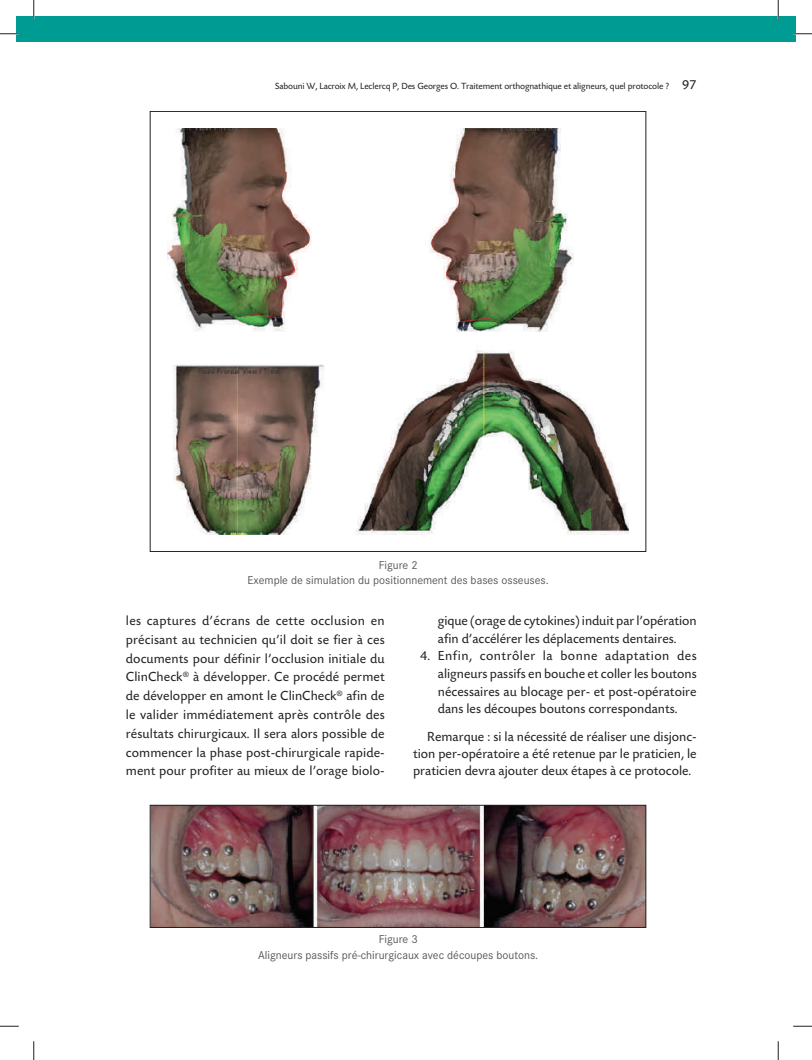
<style>
.page{position:relative;width:812px;height:1060px;background:#fff}
.page>*{position:absolute;margin:0;border:0;box-sizing:border-box;transform-origin:0 0}
.t1{font:13.75px/18.8px "Today SB";color:#231f20;text-align:justify}
.t2{font:11.88px/15.5px "Corporate S";color:#57585a;text-align:center}
.t3{font:9.38px "Today SB";letter-spacing:-.015em;color:#231f20}
.s1{font-size:13.75px}
</style>
<div class="page">
<div style="left:16px;top:16px;width:780px;height:25px;background:#009c94"></div>
<img style="left:168px;top:129px;width:460px;height:405px">
<img style="left:152px;top:807px;width:492px;height:118px">
<div style="left:150px;top:805px;width:496px;height:122px;border:1px solid #231f20"></div>
<svg style="left:0;top:33px;width:19px;height:2px"></svg>
<svg style="left:793px;top:33px;width:19px;height:2px"></svg>
<svg style="left:0;top:1025px;width:19px;height:2px"></svg>
<svg style="left:793px;top:1025px;width:19px;height:2px"></svg>
<svg style="left:33px;top:0;width:2px;height:19px"></svg>
<svg style="left:33px;top:1041px;width:2px;height:19px"></svg>
<svg style="left:777px;top:0;width:2px;height:19px"></svg>
<svg style="left:777px;top:1041px;width:2px;height:19px"></svg>
<p class="t3" style="left:275px;top:83px;width:423px">Sabouni W, Lacroix M, Leclercq P, Des Georges O. Traitement orthognathique et aligneurs, quel protocole ? <span class="s1">97</span></p>
<p class="t2" style="left:247px;top:558px;width:303px">Figure 2<br>Exemple de simulation du positionnement des bases osseuses.</p>
<p class="t1" style="left:126px;top:613px;width:260px">les captures d’écrans de cette occlusion en précisant au technicien qu’il doit se fier à ces documents pour définir l’occlusion initiale du ClinCheck<sup>®</sup> à développer. Ce procédé permet de développer en amont le ClinCheck<sup>®</sup> afin de le valider immédiatement après contrôle des résultats chirurgicaux. Il sera alors possible de commencer la phase post-chirurgicale rapide&shy;ment pour profiter au mieux de l’orage biolo-</p>
<p class="t1" style="left:438px;top:613px;width:260px;line-height:17.6px">gique (orage de cytokines) induit par l’opération afin d’accélérer les déplacements dentaires.</p>
<p class="t1" style="left:438px;top:648px;width:260px;line-height:17.6px;text-indent:-18px">4. Enfin, contrôler la bonne adaptation des aligneurs passifs en bouche et coller les boutons nécessaires au blocage per- et post-opératoire dans les découpes boutons correspondants.</p>
<p class="t1" style="left:413px;top:729px;width:285px;line-height:17.2px;text-indent:14px">Remarque : si la nécessité de réaliser une disjonc&shy;tion per-opératoire a été retenue par le praticien, le praticien devra ajouter deux étapes à ce protocole.</p>
<p class="t2" style="left:258px;top:932px;width:282px">Figure 3<br>Aligneurs passifs pré-chirurgicaux avec découpes boutons.</p>
</div>
